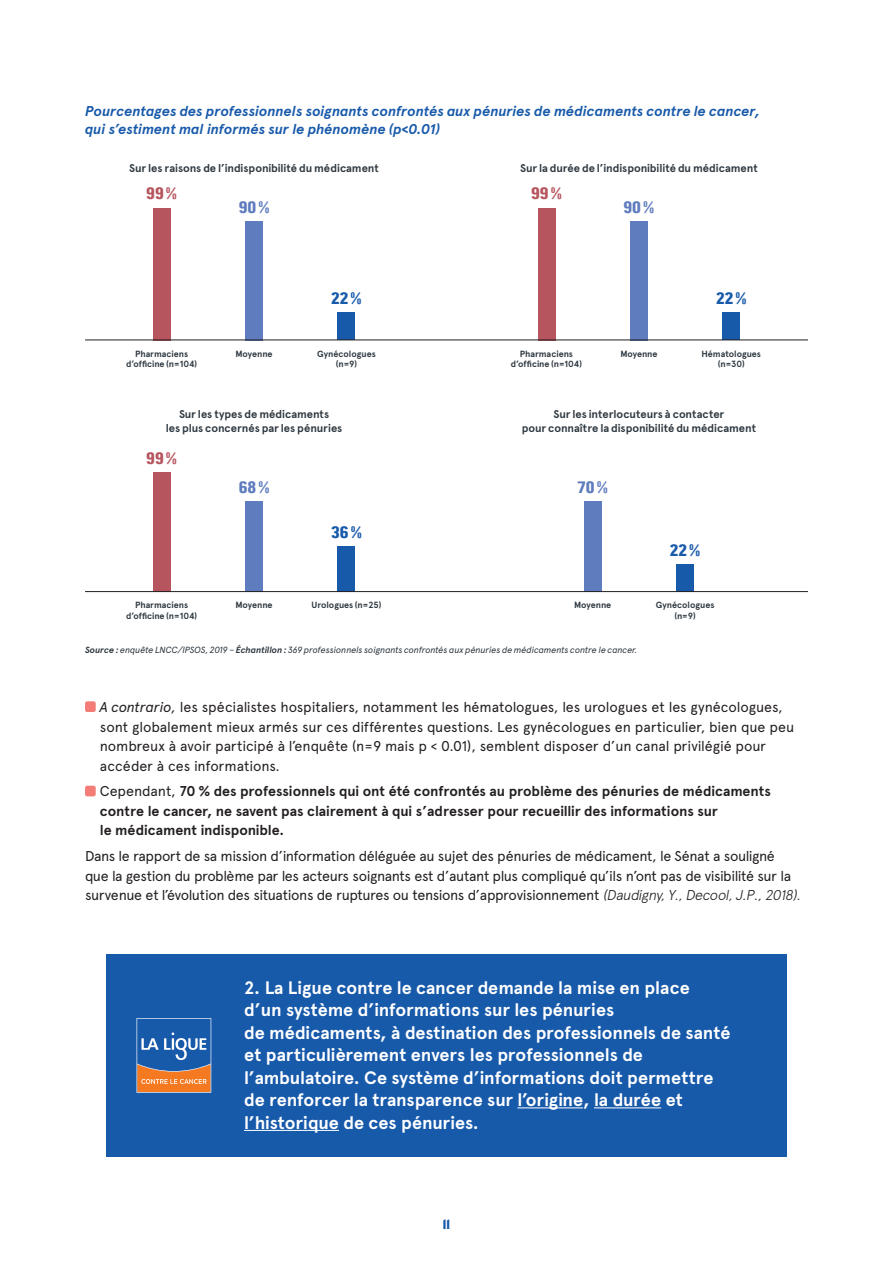
<style>
.page{position:relative;width:893px;height:1263px;background:#fff}
.page>*{position:absolute;margin:0;border:0;box-sizing:border-box;transform-origin:0 0}
.Texte_ENGAGEMENTS{font:700 18px/22.5px "Apercu";letter-spacing:-.005em;color:#fff}
.Chiffres_Infographie{font:700 16.5px "Central Avenue";color:#5f7cbe}
.Chiffres_Infographie-2{font:700 16.5px "Central Avenue";letter-spacing:-.01em;color:#185aaa}
.Chiffres_Infographie-3{font:700 16.5px "Central Avenue";color:#b7555f}
.Texte_Courant{font:14.25px/19.5px "Apercu";letter-spacing:-.02em;color:#231f20}
.Texte_Courant-2{font:700 14.25px/19.5px "Apercu";letter-spacing:-.005em;color:#231f20}
.Titre_Infographie{font:italic 700 14.25px/18px "Apercu";letter-spacing:-.005em;color:#185aaa}
.t1{font:700 13.5px "Central Avenue";color:#185aaa}
.Texte_Légende_Infogr{font:700 11.25px/13.5px "Apercu";letter-spacing:-.005em;color:#2e3840;text-align:center}
.Texte_Légende_Infogr-2{font:700 9px/10.5px "Apercu";letter-spacing:-.005em;color:#2e3840;text-align:center}
.Source{font:italic 9px "Apercu";letter-spacing:-.01em;color:#2e3840}
.s1{font-weight:700}
.s2{font-style:italic}
.s3{font-weight:400}
.s4{font-weight:300;font-style:italic}
</style>
<div class="page">
<div style="left:85px;top:701px;width:11px;height:11px;background:#f37d76;border-radius:2px"></div>
<div style="left:85px;top:786px;width:11px;height:10px;background:#f37d76;border-radius:2px"></div>
<div style="left:106px;top:954px;width:681px;height:203px;background:#185aaa"></div>
<svg style="left:137px;top:1018px;width:74px;height:75px"></svg>
<hr style="left:517px;top:1107px;width:66px;height:1px;background:#fff">
<hr style="left:594px;top:1107px;width:67px;height:1px;background:#fff">
<hr style="left:244px;top:1130px;width:95px;height:1px;background:#fff">
<div style="left:153px;top:208px;width:17px;height:132px;background:#b7555f"></div>
<div style="left:153px;top:473px;width:17px;height:119px;background:#b7555f"></div>
<div style="left:538px;top:208px;width:17px;height:132px;background:#b7555f"></div>
<div style="left:246px;top:221px;width:17px;height:119px;background:#5f7cbe"></div>
<div style="left:246px;top:501px;width:17px;height:91px;background:#5f7cbe"></div>
<div style="left:630px;top:221px;width:17px;height:119px;background:#5f7cbe"></div>
<div style="left:584px;top:501px;width:17px;height:91px;background:#5f7cbe"></div>
<div style="left:338px;top:312px;width:17px;height:28px;background:#185aaa"></div>
<div style="left:338px;top:546px;width:17px;height:46px;background:#185aaa"></div>
<div style="left:723px;top:312px;width:17px;height:28px;background:#185aaa"></div>
<div style="left:677px;top:564px;width:17px;height:28px;background:#185aaa"></div>
<hr style="left:85px;top:340px;width:723px;height:1px;background:#231f20">
<hr style="left:85px;top:591px;width:723px;height:1px;background:#231f20">
<p class="Titre_Infographie" style="left:85px;top:102px;width:677px">Pourcentages des professionnels soignants confrontés aux pénuries de médicaments contre le cancer, qui s’estiment mal informés sur le phénomène (p&lt;0.01)</p>
<p class="Texte_Légende_Infogr" style="left:129px;top:161px;width:251px">Sur les raisons de l’indisponibilité du médicament</p>
<p class="Texte_Légende_Infogr" style="left:520px;top:161px;width:239px">Sur la durée de l’indisponibilité du médicament</p>
<p class="Chiffres_Infographie-3" style="left:146px;top:184px;width:32px">99%</p>
<p class="Chiffres_Infographie" style="left:239px;top:197px;width:32px">90%</p>
<p class="Chiffres_Infographie-2" style="left:331px;top:289px;width:32px">22%</p>
<p class="Chiffres_Infographie-3" style="left:531px;top:184px;width:32px">99%</p>
<p class="Chiffres_Infographie" style="left:623px;top:197px;width:32px">90%</p>
<p class="Chiffres_Infographie-2" style="left:716px;top:289px;width:32px">22%</p>
<p class="Texte_Légende_Infogr-2" style="left:126px;top:348px;width:73px">Pharmaciens d’officine (n=104)</p>
<p class="Texte_Légende_Infogr-2" style="left:511px;top:348px;width:73px">Pharmaciens d’officine (n=104)</p>
<p class="Texte_Légende_Infogr-2" style="left:317px;top:348px;width:60px">Gynécologues (n=9)</p>
<p class="Texte_Légende_Infogr-2" style="left:702px;top:348px;width:61px">Hématologues (n=30)</p>
<p class="Texte_Légende_Infogr-2" style="left:236px;top:348px;width:39px">Moyenne</p>
<p class="Texte_Légende_Infogr-2" style="left:620px;top:348px;width:39px">Moyenne</p>
<p class="Texte_Légende_Infogr" style="left:166px;top:408px;width:178px">Sur les types de médicaments<br>les plus concernés par les pénuries</p>
<p class="Chiffres_Infographie-3" style="left:146px;top:449px;width:32px">99%</p>
<p class="Chiffres_Infographie" style="left:239px;top:477px;width:32px">68%</p>
<p class="Chiffres_Infographie-2" style="left:331px;top:523px;width:32px">36%</p>
<p class="Texte_Légende_Infogr" style="left:522px;top:408px;width:236px">Sur les interlocuteurs à contacter<br>pour connaître la disponibilité du médicament</p>
<p class="Chiffres_Infographie" style="left:578px;top:477px;width:32px">70%</p>
<p class="Chiffres_Infographie-2" style="left:670px;top:540px;width:32px">22%</p>
<p class="Texte_Légende_Infogr-2" style="left:126px;top:600px;width:73px">Pharmaciens d’officine (n=104)</p>
<p class="Texte_Légende_Infogr-2" style="left:312px;top:600px;width:71px">Urologues (n=25)</p>
<p class="Texte_Légende_Infogr-2" style="left:236px;top:600px;width:39px">Moyenne</p>
<p class="Texte_Légende_Infogr-2" style="left:574px;top:600px;width:39px">Moyenne</p>
<p class="Texte_Légende_Infogr-2" style="left:656px;top:600px;width:60px">Gynécologues (n=9)</p>
<p class="Source" style="left:85px;top:642px;width:554px"><span class="s1">Source :</span> enquête LNCC/IPSOS, 2019 – <span class="s1">Échantillon :</span> 369 professionnels soignants confrontés aux pénuries de médicaments contre le cancer.</p>
<p class="Texte_Courant" style="left:100px;top:697px;width:696px"><span class="s2">A contrario,</span> les spécialistes hospitaliers, notamment les hématologues, les urologues et les gynécologues, sont globalement mieux armés sur ces différentes questions. Les gynécologues en particulier, bien que peu nombreux à avoir participé à l’enquête (n=9 mais p &lt; 0.01), semblent disposer d’un canal privilégié pour accéder à ces informations.</p>
<p class="Texte_Courant-2" style="left:100px;top:782px;width:672px"><span class="s3">Cependant,</span> 70 % des professionnels qui ont été confrontés au problème des pénuries de médicaments contre le cancer, ne savent pas clairement à qui s’adresser pour recueillir des informations sur<br>le médicament indisponible.</p>
<p class="Texte_Courant" style="left:85px;top:846px;width:720px">Dans le rapport de sa mission d’information déléguée au sujet des pénuries de médicament, le Sénat a souligné<br>que la gestion du problème par les acteurs soignants est d’autant plus compliqué qu’ils n’ont pas de visibilité sur la survenue et l’évolution des situations de ruptures ou tensions d’approvisionnement <span class="s4">(Daudigny,Y.,Decool,J.P.,2018).</span></p>
<p class="Texte_ENGAGEMENTS" style="left:244px;top:976px;width:488px">2. La Ligue contre le cancer demande la mise en place d’un système d’informations sur les pénuries<br>de médicaments, à destination des professionnels de santé et particulièrement envers les professionnels de l’ambulatoire. Ce système d’informations doit permettre de renforcer la transparence sur l’origine, la durée et l’historique de ces pénuries.</p>
<p class="t1" style="left:443px;top:1216px;width:9px">11</p>
</div>
